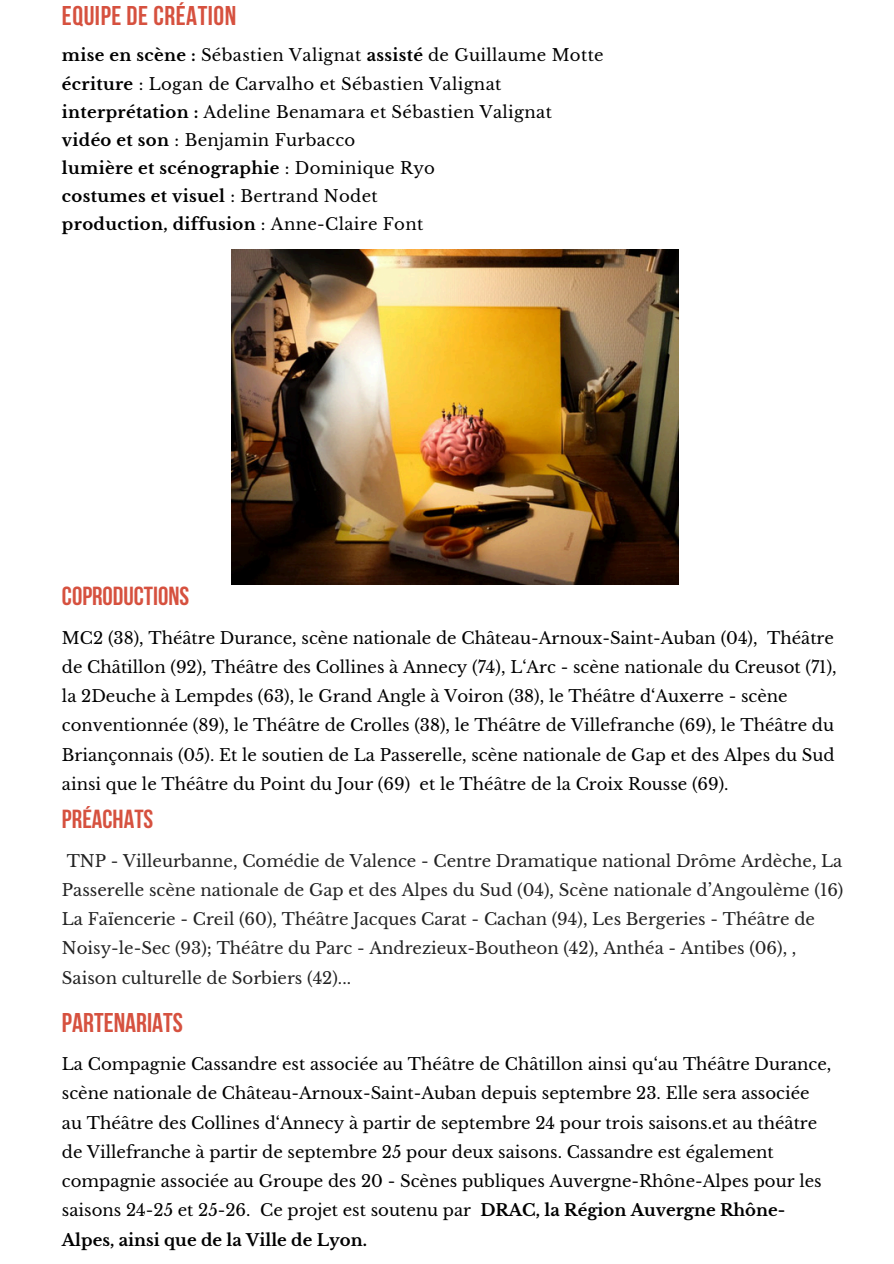
<style>
.page{position:relative;width:894px;height:1264px;background:#fff}
.page>*{position:absolute;margin:0;border:0;box-sizing:border-box;transform-origin:0 0}
.t1{font:700 27px "Bebas Neue";letter-spacing:.02em;color:#d6513f}
.t2{font:700 27px "Bebas Neue";color:#d6513f}
.t3{font:700 26.1px "Bebas Neue";color:#d6513f}
.t4{font:16.5px/29.2px "Libre Baskerville";color:#000}
.t5{font:16.5px/29.2px "Libre Baskerville";color:#222}
.t6{font:16.5px/28.2px "Libre Baskerville";letter-spacing:.02em;color:#000}
.t7{font:700 16.5px "Libre Baskerville";color:#000}
.s1{font-weight:700}
</style>
<div class="page">
<img style="left:231px;top:249px;width:447px;height:336px">
<p class="t1" style="left:62px;top:5px;width:176px">EQUIPE DE CRÉATION</p>
<p class="t6" style="left:62px;top:42px;width:543px"><span class="s1">mise en scène :</span> Sébastien Valignat <span class="s1">assisté</span> de Guillaume Motte <span class="s1">écriture</span> : Logan de Carvalho et Sébastien Valignat <span class="s1">interprétation :</span> Adeline Benamara et Sébastien Valignat <span class="s1">vidéo et son</span> : Benjamin Furbacco<br><span class="s1">lumière et scénographie</span> : Dominique Ryo<br><span class="s1">costumes et visuel</span> : Bertrand Nodet<br><span class="s1">production, diffusion</span> : Anne-Claire Font</p>
<h2 class="t3" style="left:62px;top:586px;width:129px">COPRODUCTIONS</h2>
<p class="t4" style="left:62px;top:623px;width:776px">MC2 (38), Théâtre Durance, scène nationale de Château-Arnoux-Saint-Auban (04), Théâtre de Châtillon (92), Théâtre des Collines à Annecy (74), L‘Arc - scène nationale du Creusot (71), la 2Deuche à Lempdes (63), le Grand Angle à Voiron (38), le Théâtre d‘Auxerre - scène conventionnée (89), le Théâtre de Crolles (38), le Théâtre de Villefranche (69), le Théâtre du Briançonnais (05). Et le soutien de La Passerelle, scène nationale de Gap et des Alpes du Sud ainsi que le Théâtre du Point du Jour (69) et le Théâtre de la Croix Rousse (69).</p>
<h2 class="t3" style="left:62px;top:808px;width:93px">PRÉACHATS</h2>
<p class="t5" style="left:62px;top:846px;width:782px">TNP - Villeurbanne, Comédie de Valence - Centre Dramatique national Drôme Ardèche, La Passerelle scène nationale de Gap et des Alpes du Sud (04), Scène nationale d’Angoulème (16)<br>La Faïencerie - Creil (60), Théâtre Jacques Carat - Cachan (94), Les Bergeries - Théâtre de Noisy-le-Sec (93); Théâtre du Parc - Andrezieux-Boutheon (42), Anthéa - Antibes (06), , Saison culturelle de Sorbiers (42)...</p>
<h1 class="t2" style="left:62px;top:1011px;width:122px">PARTENARIATS</h1>
<h1 class="t4" style="left:62px;top:1049px;width:770px">La Compagnie Cassandre est associée au Théâtre de Châtillon ainsi qu‘au Théâtre Durance, scène nationale de Château-Arnoux-Saint-Auban depuis septembre 23. Elle sera associée au Théâtre des Collines d‘Annecy à partir de septembre 24 pour trois saisons.et au théâtre de Villefranche à partir de septembre 25 pour deux saisons. Cassandre est également compagnie associée au Groupe des 20 - Scènes publiques Auvergne-Rhône-Alpes pour les saisons 24-25 et 25-26. Ce projet est soutenu par <span class="s1">DRAC, la Région Auvergne Rhône-</span></h1>
<h1 class="t7" style="left:62px;top:1229px;width:306px">Alpes, ainsi que de la Ville de Lyon.</h1>
</div>
